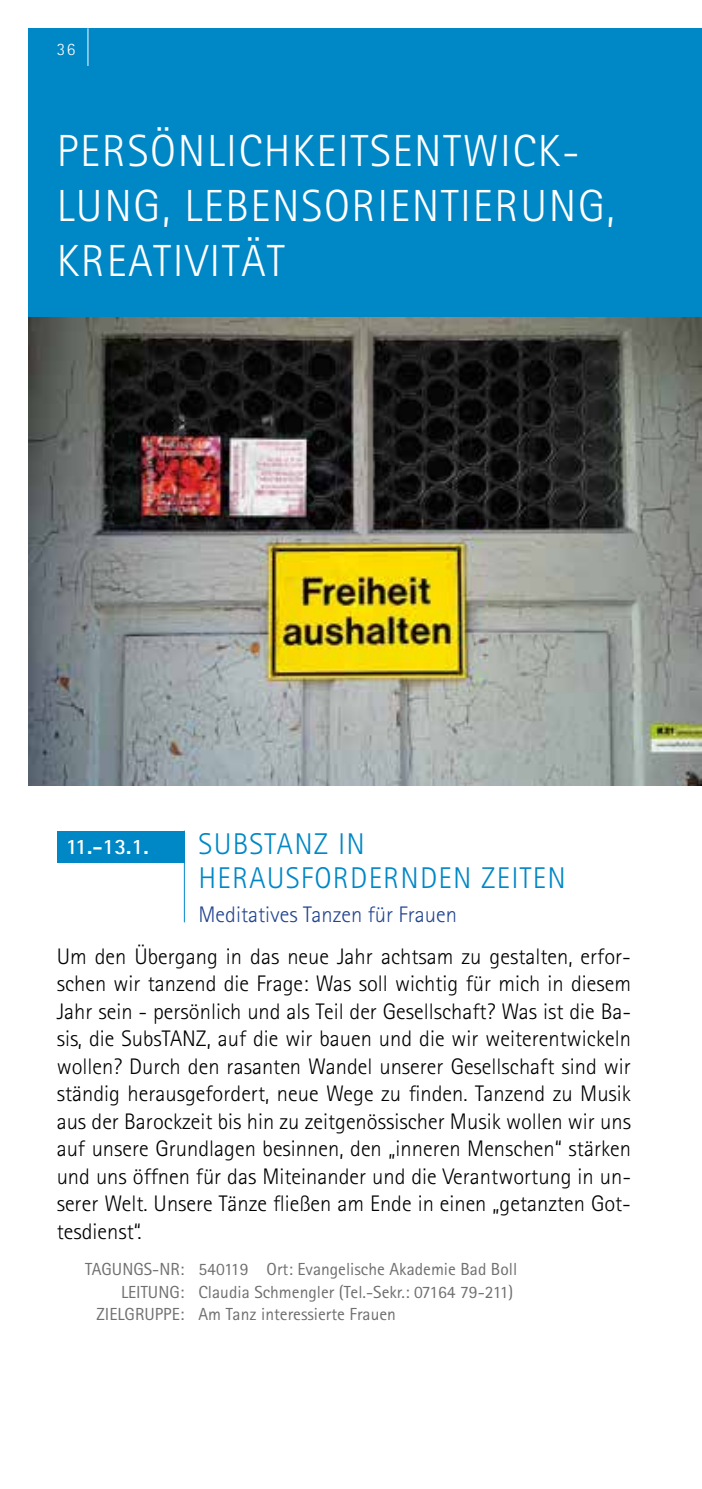
<style>
.page{position:relative;width:702px;height:1489px;background:#fff}
.page>*{position:absolute;margin:0;border:0;box-sizing:border-box;transform-origin:0 0}
.t1{font:300 45px/55px "Rotis Sans Serif";letter-spacing:.04em;color:#fff}
.t2{font:300 30px/34.5px "Rotis Sans Serif";letter-spacing:.04em;color:#0087c6}
.t3{font:300 22.5px/27.5px "Rotis Sans Serif";color:#000;text-align:justify}
.t4{font:300 22.5px "Rotis Sans Serif";color:#22448f}
.t5{font:700 22px "Rotis Sans Serif";color:#fff}
.t6{font:17.5px "Rotis Sans Serif";color:#706f6f}
.t7{font:300 17.5px "Rotis Sans Serif";color:#fff}
</style>
<div class="page">
<div style="left:28px;top:28px;width:674px;height:290px;background:#0087c6"></div>
<hr style="left:87px;top:28px;width:1px;height:38px;background:#fff">
<div style="left:57px;top:830px;width:127px;height:32px;background:#0087c6"></div>
<hr style="left:184px;top:830px;width:1px;height:32px;background:#0087c6">
<hr style="left:184px;top:862px;width:1px;height:60px;background:#0087c6">
<img style="left:28px;top:318px;width:674px;height:467px">
<p class="t7" style="left:57px;top:39px;width:20px">36</p>
<h1 class="t1" style="left:57px;top:123px;width:559px">PERSÖNLICHKEITSENTWICK-<br>LUNG, LEBENSORIENTIERUNG,<br>KREATIVITÄT</h1>
<p class="t5" style="left:66px;top:832px;width:84px">11.-13.1.</p>
<h2 class="t2" style="left:198px;top:826px;width:368px">SUBSTANZ IN<br>HERAUSFORDERNDEN ZEITEN</h2>
<p class="t4" style="left:198px;top:901px;width:260px">Meditatives Tanzen für Frauen</p>
<p class="t3" style="left:57px;top:942px;width:576px">Um den Übergang in das neue Jahr achtsam zu gestalten, erfor&shy;schen wir tanzend die Frage: Was soll wichtig für mich in diesem Jahr sein - persönlich und als Teil der Gesellschaft? Was ist die Ba&shy;sis, die SubsTANZ, auf die wir bauen und die wir weiterentwickeln wollen? Durch den rasanten Wandel unserer Gesellschaft sind wir ständig herausgefordert, neue Wege zu finden. Tanzend zu Musik aus der Barockzeit bis hin zu zeitgenössischer Musik wollen wir uns auf unsere Grundlagen besinnen, den „inneren Menschen“ stärken und uns öffnen für das Miteinander und die Verantwortung in un&shy;serer Welt. Unsere Tänze fließen am Ende in einen „getanzten Got&shy;tesdienst“.</p>
<p class="t6" style="left:85px;top:1258px;width:433px">TAGUNGS-NR: 540119 Ort: Evangelische Akademie Bad Boll</p>
<p class="t6" style="left:121px;top:1281px;width:394px">LEITUNG: Claudia Schmengler (Tel.-Sekr.: 07164 79-211)</p>
<p class="t6" style="left:96px;top:1303px;width:301px">ZIELGRUPPE: Am Tanz interessierte Frauen</p>
</div>
